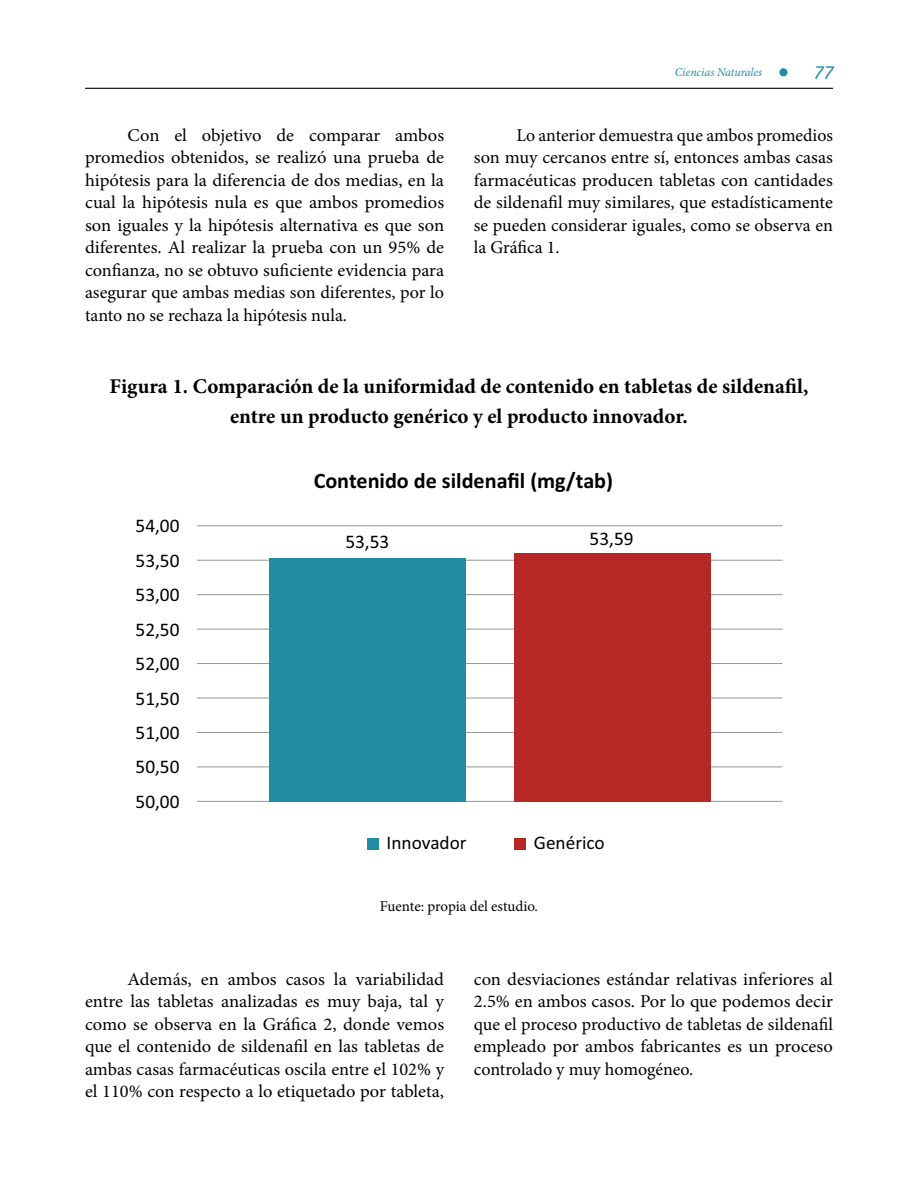
<style>
.page{position:relative;width:918px;height:1188px;background:#fff}
.page>*{position:absolute;margin:0;border:0;box-sizing:border-box;transform-origin:0 0}
.t1{font:700 22.2px "Calibri";color:#000}
.t2{font:700 21px/30px "Minion Pro";color:#000;text-align:center}
.t3{font:19.35px "Calibri";color:#000}
.t4{font:18px/22.5px "Minion Pro";color:#000;text-align:justify}
.t5{font:italic 700 18px "Champagne&Limousines";color:#228ca4}
.t6{font:15px "Minion Pro";letter-spacing:-.005em;color:#000}
.t7{font:italic 12px "Minion Pro";letter-spacing:-.01em;color:#228ca4}
</style>
<div class="page">
<div style="left:779px;top:68px;width:9px;height:8px;background:#228ca4;border-radius:50%"></div>
<hr style="left:85px;top:88px;width:748px;height:1px;background:#000">
<hr style="left:197px;top:525px;width:585px;height:1px;background:#939598">
<hr style="left:197px;top:560px;width:585px;height:1px;background:#939598">
<hr style="left:197px;top:594px;width:585px;height:1px;background:#939598">
<hr style="left:197px;top:629px;width:585px;height:1px;background:#939598">
<hr style="left:197px;top:663px;width:585px;height:1px;background:#939598">
<hr style="left:197px;top:698px;width:585px;height:1px;background:#939598">
<hr style="left:197px;top:732px;width:585px;height:1px;background:#939598">
<hr style="left:197px;top:767px;width:585px;height:1px;background:#939598">
<hr style="left:197px;top:801px;width:585px;height:1px;background:#939598">
<div style="left:368px;top:838px;width:11px;height:11px;background:#228ca4"></div>
<div style="left:514px;top:838px;width:11px;height:11px;background:#b62825"></div>
<div style="left:270px;top:558px;width:196px;height:243px;background:#228ca4"></div>
<div style="left:514px;top:553px;width:196px;height:248px;background:#b62825"></div>
<p class="t7" style="left:675px;top:64px;width:89px">Ciencias Naturales</p>
<p class="t5" style="left:813px;top:62px;width:22px">77</p>
<p class="t4" style="left:85px;top:124px;width:361px;text-indent:43px">Con el objetivo de comparar ambos promedios obtenidos, se realizó una prueba de hipótesis para la diferencia de dos medias, en la cual la hipótesis nula es que ambos promedios son iguales y la hipótesis alternativa es que son diferentes. Al realizar la prueba con un 95% de confianza, no se obtuvo suficiente evidencia para asegurar que ambas medias son diferentes, por lo tanto no se rechaza la hipótesis nula.</p>
<p class="t4" style="left:474px;top:124px;width:361px;text-indent:43px">Lo anterior demuestra que ambos promedios son muy cercanos entre sí, entonces ambas casas farmacéuticas producen tabletas con cantidades de sildenafil muy similares, que estadísticamente se pueden considerar iguales, como se observa en la Gráfica 1.</p>
<p class="t2" style="left:110px;top:371px;width:700px">Figura 1. Comparación de la uniformidad de contenido en tabletas de sildenafil, entre un producto genérico y el producto innovador.</p>
<p class="t3" style="left:136px;top:512px;width:46px">54,00</p>
<p class="t3" style="left:136px;top:547px;width:46px">53,50</p>
<p class="t3" style="left:136px;top:581px;width:46px">53,00</p>
<p class="t3" style="left:136px;top:616px;width:46px">52,50</p>
<p class="t3" style="left:136px;top:651px;width:46px">52,00</p>
<p class="t3" style="left:136px;top:685px;width:46px">51,50</p>
<p class="t3" style="left:136px;top:719px;width:46px">51,00</p>
<p class="t3" style="left:136px;top:753px;width:46px">50,50</p>
<p class="t3" style="left:136px;top:788px;width:46px">50,00</p>
<p class="t1" style="left:314px;top:465px;width:301px">Contenido de sildenafil (mg/tab)</p>
<p class="t3" style="left:345px;top:528px;width:46px">53,53</p>
<p class="t3" style="left:590px;top:525px;width:46px">53,59</p>
<p class="t3" style="left:387px;top:830px;width:82px">Innovador</p>
<p class="t3" style="left:534px;top:830px;width:72px">Genérico</p>
<p class="t6" style="left:380px;top:896px;width:160px">Fuente: propia del estudio.</p>
<p class="t4" style="left:85px;top:968px;width:361px;text-indent:43px">Además, en ambos casos la variabilidad entre las tabletas analizadas es muy baja, tal y como se observa en la Gráfica 2, donde vemos que el contenido de sildenafil en las tabletas de ambas casas farmacéuticas oscila entre el 102% y el 110% con respecto a lo etiquetado por tableta,</p>
<p class="t4" style="left:474px;top:968px;width:361px">con desviaciones estándar relativas inferiores al 2.5% en ambos casos. Por lo que podemos decir que el proceso productivo de tabletas de sildenafil empleado por ambos fabricantes es un proceso controlado y muy homogéneo.</p>
</div>
